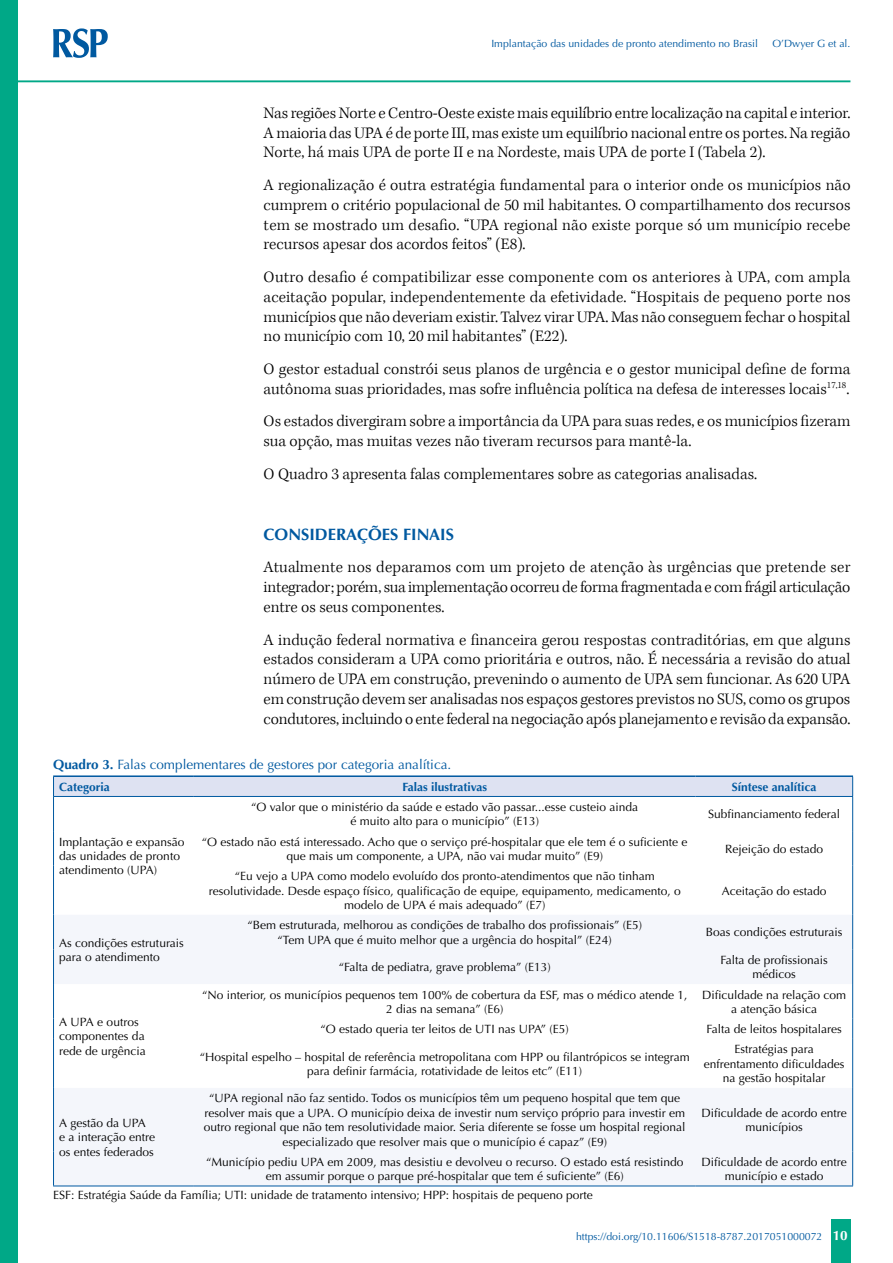
<style>
.page{position:relative;width:893px;height:1263px;background:#fff}
.page>*{position:absolute;margin:0;border:0;box-sizing:border-box;transform-origin:0 0}
.t1{font:300 16.5px/19.8px "Kepler Std";color:#000;text-align:justify}
.t2{font:700 16.5px "Optima";color:#0059a0}
.t3{font:13.5px "Optima";color:#0059a0}
.t4{font:700 13.5px "Optima";color:#fff}
.t5{font:12px/14.4px "Optima";color:#000;text-align:center}
.t6{font:700 12px "Optima";color:#0059a0}
.t7{font:10.5px "Optima";color:#0059a0}
.s1{font-weight:700}
</style>
<div class="page">
<div style="left:831px;top:1220px;width:20px;height:43px;background:#00a887"></div>
<div style="left:0;top:0;width:18px;height:1263px;background:#00a887"></div>
<svg style="left:53px;top:28px;width:55px;height:30px"></svg>
<hr style="left:18px;top:80px;width:832px;height:2px;background:#00a887">
<svg style="left:54px;top:915px;width:798px;height:270px;fill:#f4f6fb"></svg>
<hr style="left:53px;top:796px;width:141px;height:1px;background:#0059a0">
<hr style="left:194px;top:796px;width:502px;height:1px;background:#0059a0">
<hr style="left:696px;top:796px;width:157px;height:1px;background:#0059a0">
<div style="left:53px;top:777px;width:800px;height:19px;background:#dee2f2"></div>
<hr style="left:53px;top:797px;width:1px;height:34px;background:#0059a0">
<hr style="left:53px;top:831px;width:1px;height:35px;background:#0059a0">
<hr style="left:53px;top:866px;width:1px;height:49px;background:#0059a0">
<hr style="left:852px;top:797px;width:1px;height:34px;background:#0059a0">
<hr style="left:852px;top:831px;width:1px;height:35px;background:#0059a0">
<hr style="left:852px;top:866px;width:1px;height:49px;background:#0059a0">
<hr style="left:53px;top:915px;width:1px;height:34px;background:#0059a0">
<hr style="left:53px;top:949px;width:1px;height:35px;background:#0059a0">
<hr style="left:852px;top:915px;width:1px;height:34px;background:#0059a0">
<hr style="left:852px;top:949px;width:1px;height:35px;background:#0059a0">
<hr style="left:53px;top:984px;width:1px;height:35px;background:#0059a0">
<svg style="left:53px;top:1019px;width:1px;height:20px"></svg>
<hr style="left:53px;top:1039px;width:1px;height:49px;background:#0059a0">
<hr style="left:852px;top:984px;width:1px;height:35px;background:#0059a0">
<svg style="left:852px;top:1019px;width:1px;height:20px"></svg>
<hr style="left:852px;top:1039px;width:1px;height:49px;background:#0059a0">
<hr style="left:53px;top:1088px;width:1px;height:63px;background:#0059a0">
<hr style="left:53px;top:1151px;width:1px;height:34px;background:#0059a0">
<hr style="left:53px;top:1185px;width:141px;height:1px;background:#0059a0">
<hr style="left:852px;top:1088px;width:1px;height:63px;background:#0059a0">
<hr style="left:852px;top:1151px;width:1px;height:34px;background:#0059a0">
<hr style="left:194px;top:1185px;width:502px;height:1px;background:#0059a0">
<hr style="left:696px;top:1185px;width:157px;height:1px;background:#0059a0">
<hr style="left:53px;top:775px;width:141px;height:2px;background:#0059a0">
<hr style="left:194px;top:775px;width:502px;height:2px;background:#0059a0">
<hr style="left:696px;top:775px;width:157px;height:2px;background:#0059a0">
<p class="t7" style="left:491px;top:37px;width:268px">Implantação das unidades de pronto atendimento no Brasil</p>
<p class="t7" style="left:772px;top:37px;width:79px">O’Dwyer G et al.</p>
<p class="t1" style="left:264px;top:103px;width:588px">Nas regiões Norte e Centro-Oeste existe mais equilíbrio entre localização na capital e interior.<br>A maioria das UPA é de porte III, mas existe um equilíbrio nacional entre os portes. Na região Norte, há mais UPA de porte II e na Nordeste, mais UPA de porte I (Tabela 2).</p>
<p class="t1" style="left:264px;top:176px;width:588px">A regionalização é outra estratégia fundamental para o interior onde os municípios não cumprem o critério populacional de 50 mil habitantes. O compartilhamento dos recursos tem se mostrado um desafio. “UPA regional não existe porque só um município recebe recursos apesar dos acordos feitos” (E8).</p>
<p class="t1" style="left:264px;top:268px;width:588px">Outro desafio é compatibilizar esse componente com os anteriores à UPA, com ampla aceitação popular, independentemente da efetividade. “Hospitais de pequeno porte nos municípios que não deveriam existir. Talvez virar UPA. Mas não conseguem fechar o hospital no município com 10, 20 mil habitantes” (E22).</p>
<h1 class="t1" style="left:264px;top:360px;width:588px">O gestor estadual constrói seus planos de urgência e o gestor municipal define de forma autônoma suas prioridades, mas sofre influência política na defesa de interesses locais<sup>17,18</sup>.</h1>
<h1 class="t1" style="left:264px;top:412px;width:588px">Os estados divergiram sobre a importância da UPA para suas redes, e os municípios fizeram sua opção, mas muitas vezes não tiveram recursos para mantê-la.</h1>
<h1 class="t1" style="left:264px;top:464px;width:495px">O Quadro 3 apresenta falas complementares sobre as categorias analisadas.</h1>
<h1 class="t2" style="left:264px;top:525px;width:192px">CONSIDERAÇÕES FINAIS</h1>
<h1 class="t1" style="left:264px;top:558px;width:588px">Atualmente nos deparamos com um projeto de atenção às urgências que pretende ser integrador; porém, sua implementação ocorreu de forma fragmentada e com frágil articulação entre os seus componentes.</h1>
<p class="t1" style="left:264px;top:630px;width:588px">A indução federal normativa e financeira gerou respostas contraditórias, em que alguns estados consideram a UPA como prioritária e outros, não. É necessária a revisão do atual número de UPA em construção, prevenindo o aumento de UPA sem funcionar. As 620 UPA em construção devem ser analisadas nos espaços gestores previstos no SUS, como os grupos condutores, incluindo o ente federal na negociação após planejamento e revisão da expansão.</p>
<p class="t3" style="left:53px;top:757px;width:400px"><span class="s1">Quadro 3.</span> Falas complementares de gestores por categoria analítica.</p>
<p class="t6" style="left:59px;top:780px;width:52px">Categoria</p>
<p class="t6" style="left:402px;top:780px;width:86px">Falas ilustrativas</p>
<p class="t6" style="left:732px;top:780px;width:86px">Síntese analítica</p>
<p class="t5" style="left:59px;top:834px;width:127px;text-align:left">Implantação e expansão das unidades de pronto atendimento (UPA)</p>
<p class="t5" style="left:59px;top:935px;width:126px;text-align:left">As condições estruturais para o atendimento</p>
<p class="t5" style="left:59px;top:1015px;width:88px;text-align:left">A UPA e outros componentes da rede de urgência</p>
<p class="t5" style="left:251px;top:800px;width:388px">“O valor que o ministério da saúde e estado vão passar...esse custeio ainda é muito alto para o município” (E13)</p>
<p class="t5" style="left:708px;top:807px;width:133px">Subfinanciamento federal</p>
<p class="t5" style="left:202px;top:834px;width:487px">“O estado não está interessado. Acho que o serviço pré-hospitalar que ele tem é o suficiente e que mais um componente, a UPA, não vai mudar muito” (E9)</p>
<p class="t5" style="left:725px;top:842px;width:100px">Rejeição do estado</p>
<p class="t5" style="left:209px;top:869px;width:473px">“Eu vejo a UPA como modelo evoluído dos pronto-atendimentos que não tinham resolutividade. Desde espaço físico, qualificação de equipe, equipamento, medicamento, o modelo de UPA é mais adequado” (E7)</p>
<p class="t5" style="left:722px;top:883px;width:106px">Aceitação do estado</p>
<p class="t5" style="left:247px;top:918px;width:396px">“Bem estruturada, melhorou as condições de trabalho dos profissionais” (E5) “Tem UPA que é muito melhor que a urgência do hospital” (E24)</p>
<p class="t5" style="left:706px;top:925px;width:138px">Boas condições estruturais</p>
<p class="t5" style="left:339px;top:960px;width:213px">“Falta de pediatra, grave problema” (E13)</p>
<p class="t5" style="left:720px;top:953px;width:109px">Falta de profissionais médicos</p>
<p class="t5" style="left:202px;top:987px;width:487px">“No interior, os municípios pequenos tem 100% de cobertura da ESF, mas o médico atende 1,<br>2 dias na semana” (E6)</p>
<p class="t5" style="left:702px;top:987px;width:146px">Dificuldade na relação com a atenção básica</p>
<p class="t5" style="left:321px;top:1022px;width:250px">“O estado queria ter leitos de UTI nas UPA” (E5)</p>
<p class="t5" style="left:706px;top:1022px;width:137px">Falta de leitos hospitalares</p>
<p class="t5" style="left:200px;top:1049px;width:492px">“Hospital espelho – hospital de referência metropolitana com HPP ou filantrópicos se integram para definir farmácia, rotatividade de leitos etc” (E11)</p>
<p class="t5" style="left:704px;top:1042px;width:142px">Estratégias para enfrentamento dificuldades na gestão hospitalar</p>
<p class="t5" style="left:204px;top:1091px;width:483px">“UPA regional não faz sentido. Todos os municípios têm um pequeno hospital que tem que resolver mais que a UPA. O município deixa de investir num serviço próprio para investir em outro regional que não tem resolutividade maior. Seria diferente se fosse um hospital regional especializado que resolver mais que o município é capaz” (E9)</p>
<p class="t5" style="left:701px;top:1106px;width:147px">Dificuldade de acordo entre municípios</p>
<p class="t5" style="left:59px;top:1116px;width:97px;text-align:left">A gestão da UPA<br>e a interação entre os entes federados</p>
<p class="t5" style="left:206px;top:1155px;width:479px">“Município pediu UPA em 2009, mas desistiu e devolveu o recurso. O estado está resistindo em assumir porque o parque pré-hospitalar que tem é suficiente” (E6)</p>
<p class="t5" style="left:701px;top:1155px;width:147px">Dificuldade de acordo entre município e estado</p>
<p class="t5" style="left:53px;top:1188px;width:541px">ESF: Estratégia Saúde da Família; UTI: unidade de tratamento intensivo; HPP: hospitais de pequeno porte</p>
<p class="t7" style="left:576px;top:1230px;width:248px">https://doi.org/10.11606/S1518-8787.2017051000072</p>
<p class="t4" style="left:833px;top:1227px;width:16px">10</p>
</div>
